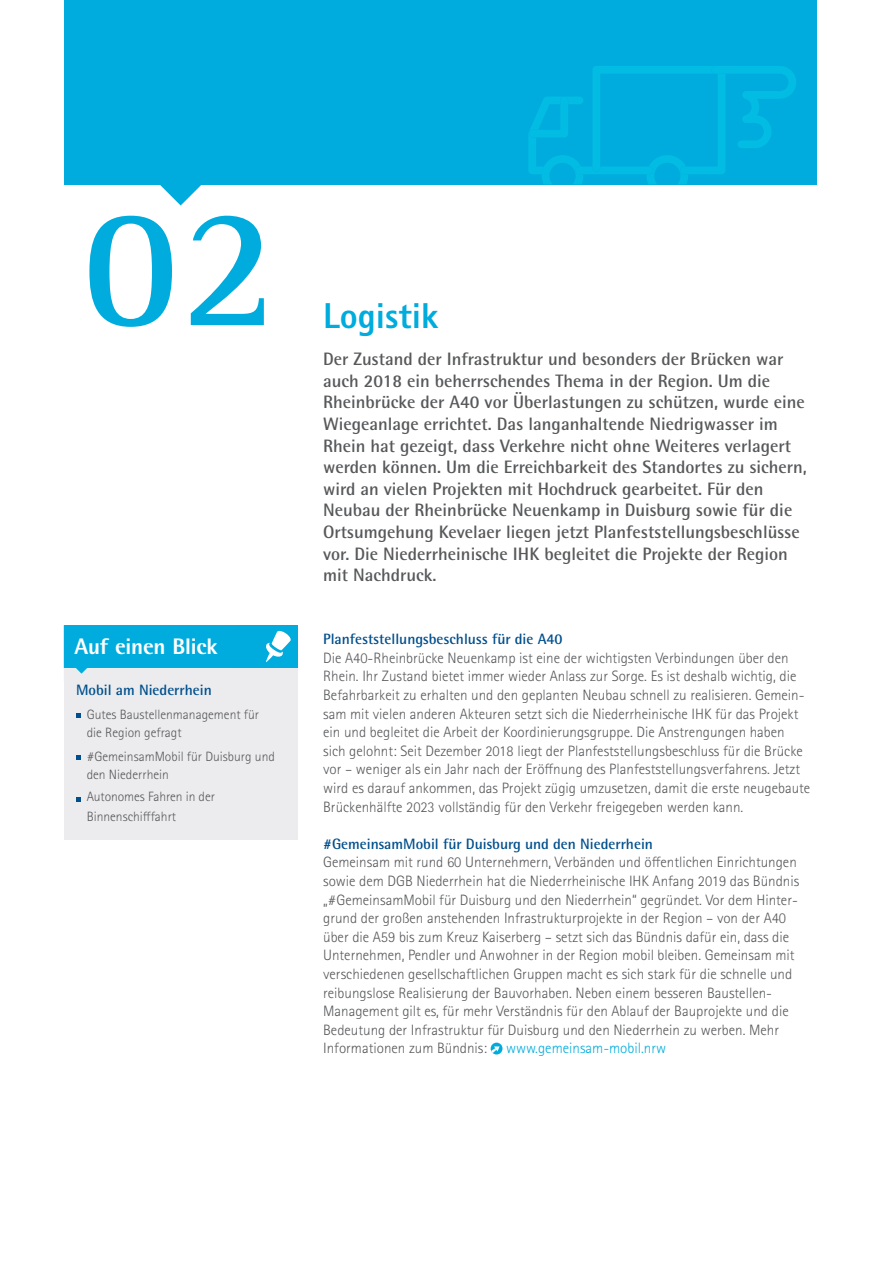
<style>
.page{position:relative;width:893px;height:1263px;background:#fff}
.page>*{position:absolute;margin:0;border:0;box-sizing:border-box;transform-origin:0 0}
.t1{font:700 175.65px "Rotis Serif Pro";color:#00acdd}
.t2{font:800 36px "Rotis Sans Serif Pro";color:#00acdd}
.t3{font:800 22.5px "Rotis Semi Sans Pro";letter-spacing:-.01em;color:#fff}
.t4{font:700 18px/21.6px "Rotis Semi Sans Pro";color:#57585a}
.t5{font:300 15px/18.6px "Rotis Sans Serif Pro";color:#57585a}
.t6{font:700 15px "Rotis Semi Sans";color:#004f8c}
.t7{font:300 15px "Rotis Sans Serif Pro";color:#00acdd}
.t8{font:300 13.5px/18px "Rotis Sans Serif Pro";color:#57585a}
</style>
<div class="page">
<div style="left:64px;top:0;width:752px;height:184px;background:#00acdd"></div>
<svg style="left:528px;top:66px;width:268px;height:118px"></svg>
<svg style="left:160px;top:184px;width:42px;height:21px"></svg>
<div style="left:64px;top:661px;width:234px;height:179px;background:#ececee"></div>
<div style="left:64px;top:625px;width:234px;height:43px;background:#00acdd"></div>
<img style="left:63px;top:625px;width:1px;height:43px">
<svg style="left:76px;top:668px;width:11px;height:6px"></svg>
<svg style="left:76px;top:713px;width:4px;height:4px"></svg>
<svg style="left:76px;top:755px;width:4px;height:4px"></svg>
<svg style="left:76px;top:797px;width:4px;height:4px"></svg>
<svg style="left:266px;top:631px;width:25px;height:31px"></svg>
<svg style="left:491px;top:1042px;width:11px;height:12px"></svg>
<svg style="left:491px;top:1046px;width:9px;height:7px"></svg>
<h1 class="t1" style="left:82px;top:158px;width:197px">02</h1>
<h3 class="t3" style="left:74px;top:632px;width:145px">Auf einen Blick</h3>
<p class="t6" style="left:76px;top:680px;width:137px">Mobil am Niederrhein</p>
<p class="t8" style="left:87px;top:705px;width:174px">Gutes Baustellenmanagement für die region gefragt</p>
<p class="t8" style="left:87px;top:747px;width:190px">#GemeinsamMobil für Duisburg und den niederrhein</p>
<p class="t8" style="left:87px;top:787px;width:130px;line-height:19.5px">autonomes Fahren in der<br>Binnenschifffahrt</p>
<h2 class="t2" style="left:323px;top:293px;width:117px">Logistik</h2>
<p class="t4" style="left:323px;top:348px;width:485px">Der Zustand der Infrastruktur und besonders der Brücken war auch 2018 ein beherrschendes Thema in der Region. Um die Rheinbrücke der A40 vor Überlastungen zu schützen, wurde eine Wiegeanlage errichtet. Das langanhaltende Niedrigwasser im Rhein hat gezeigt, dass Verkehre nicht ohne Weiteres verlagert werden können. Um die Erreichbarkeit des Standortes zu sichern, wird an vielen Projekten mit Hochdruck gearbeitet. Für den Neubau der Rheinbrücke Neuenkamp in Duisburg sowie für die Ortsumgehung Kevelaer liegen jetzt Planfeststellungsbeschlüsse vor. Die Niederrheinische IHK begleitet die Projekte der Region mit Nachdruck.</p>
<p class="t6" style="left:323px;top:630px;width:241px">Planfeststellungsbeschluss für die A40</p>
<p class="t5" style="left:323px;top:649px;width:489px">Die a40-rheinbrücke neuenkamp ist eine der wichtigsten Verbindungen über den rhein. Ihr Zustand bietet immer wieder anlass zur Sorge. Es ist deshalb wichtig, die Befahrbarkeit zu erhalten und den geplanten neubau schnell zu realisieren. Gemein&shy;sam mit vielen anderen akteuren setzt sich die niederrheinische IhK für das Projekt ein und begleitet die arbeit der Koordinierungsgruppe. Die anstrengungen haben sich gelohnt: Seit Dezember 2018 liegt der Planfeststellungsbeschluss für die Brücke vor – weniger als ein Jahr nach der Eröffnung des Planfeststellungsverfahrens. Jetzt wird es darauf ankommen, das Projekt zügig umzusetzen, damit die erste neugebaute Brückenhälfte 2023 vollständig für den Verkehr freigegeben werden kann.</p>
<p class="t6" style="left:323px;top:834px;width:331px">#GemeinsamMobil für Duisburg und den Niederrhein</p>
<p class="t5" style="left:323px;top:853px;width:478px">Gemeinsam mit rund 60 Unternehmern, Verbänden und öffentlichen Einrichtungen sowie dem DGB niederrhein hat die niederrheinische IhK anfang 2019 das Bündnis „#GemeinsamMobil für Duisburg und den niederrhein“ gegründet. Vor dem hinter&shy;grund der großen anstehenden Infrastrukturprojekte in der region – von der a40 über die a59 bis zum Kreuz Kaiserberg – setzt sich das Bündnis dafür ein, dass die Unternehmen, Pendler und anwohner in der region mobil bleiben. Gemeinsam mit verschiedenen gesellschaftlichen Gruppen macht es sich stark für die schnelle und reibungslose realisierung der Bauvorhaben. neben einem besseren Baustellen-Management gilt es, für mehr Verständnis für den ablauf der Bauprojekte und die Bedeutung der Infrastruktur für Duisburg und den niederrhein zu werben. Mehr Informationen zum Bündnis:</p>
<p class="t7" style="left:506px;top:1040px;width:161px">www.gemeinsam-mobil.nrw</p>
</div>
